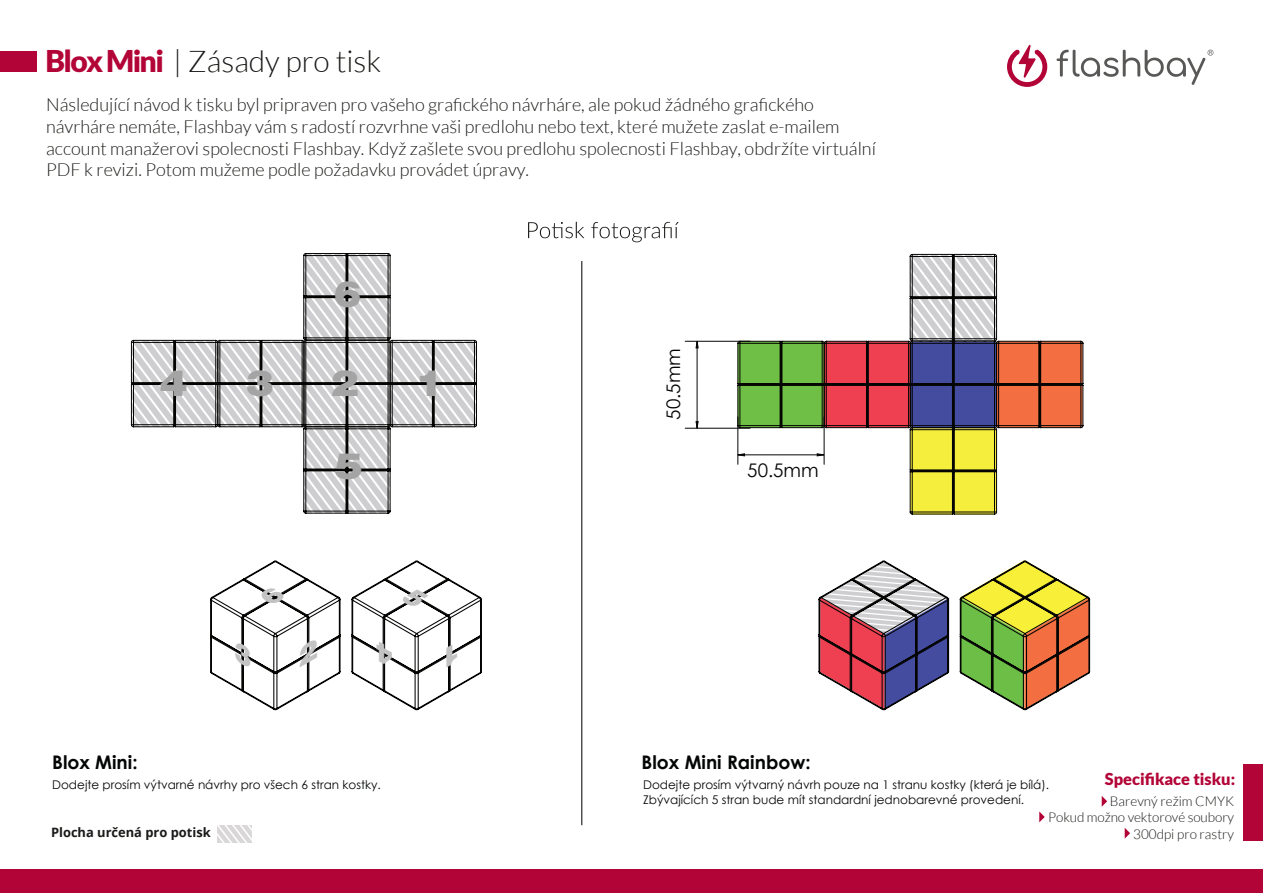
<style>
.page{position:relative;width:1263px;height:893px;background:#fff}
.page>*{position:absolute;margin:0;border:0;box-sizing:border-box;transform-origin:0 0}
.t1{font:900 36.45px "Helvetica Neue LT Pro";color:#a5a4a4;scale:1.16 1}
.t2{font:300 30px "Lato";color:#1a1a18}
.t3{font:700 18.75px "Century Gothic";color:#040605}
.t4{font:18.75px "Century Gothic";color:#040605}
.t5{font:300 18px/21.6px "Lato";color:#1a1a18}
.t6{font:900 16.35px "Lato";color:#b30437}
.t7{font:300 13.5px/16.2px "Lato";color:#1a1a18;text-align:right}
.t8{font:700 12.9px "Open Sans";color:#1a1a18}
.t9{font:12px/14.4px "Century Gothic";color:#040605}
.s1{font-weight:900;color:#b30437}
</style>
<div class="page">
<svg style="left:217px;top:825px;width:34px;height:17px"></svg>
<div style="left:1px;top:869px;width:1262px;height:24px;background:#b30437"></div>
<div style="left:1243px;top:764px;width:20px;height:77px;background:#b30437"></div>
<svg style="left:1102px;top:796px;width:5px;height:11px"></svg>
<svg style="left:1039px;top:811px;width:6px;height:11px"></svg>
<svg style="left:1125px;top:828px;width:5px;height:11px"></svg>
<svg style="left:1007px;top:44px;width:40px;height:43px"></svg>
<svg style="left:1057px;top:50px;width:156px;height:35px"></svg>
<div style="left:0;top:51px;width:37px;height:21px;background:#b30437"></div>
<svg style="left:528px;top:222px;width:56px;height:16px"></svg>
<svg style="left:591px;top:222px;width:88px;height:20px"></svg>
<svg style="left:131px;top:253px;width:346px;height:261px"></svg>
<svg style="left:818px;top:560px;width:132px;height:151px"></svg>
<svg style="left:959px;top:560px;width:132px;height:151px"></svg>
<hr style="left:685px;top:428px;width:65px;height:1px;background:#040605">
<hr style="left:685px;top:341px;width:65px;height:1px;background:#040605">
<hr style="left:697px;top:341px;width:1px;height:87px;background:#040605">
<svg style="left:696px;top:421px;width:3px;height:8px"></svg>
<svg style="left:696px;top:341px;width:3px;height:7px"></svg>
<svg style="left:737px;top:254px;width:346px;height:260px"></svg>
<hr style="left:581px;top:261px;width:1px;height:564px;background:#1a1a18">
<svg style="left:210px;top:560px;width:131px;height:151px"></svg>
<svg style="left:351px;top:560px;width:131px;height:151px"></svg>
<h2 class="t2" style="left:45px;top:45px;width:337px"><span class="s1">Blox Mini</span> | Zásady pro tisk</h2>
<p class="t5" style="left:46px;top:94px;width:831px">Následující návod k tisku byl pripraven pro vašeho grafického návrháre, ale pokud žádného grafického návrháre nemáte, Flashbay vám s radostí rozvrhne vaši predlohu nebo text, které mužete zaslat e-mailem account manažerovi spolecnosti Flashbay. Když zašlete svou predlohu spolecnosti Flashbay, obdržíte virtuální PDF k revizi. Potom mužeme podle požadavku provádet úpravy.</p>
<h1 class="t1" style="left:160px;top:361px;width:26px">4</h1>
<h1 class="t1" style="left:246px;top:361px;width:26px">3</h1>
<h1 class="t1" style="left:333px;top:272px;width:26px">6</h1>
<h1 class="t1" style="left:331px;top:361px;width:26px">2</h1>
<h1 class="t1" style="left:415px;top:361px;width:26px">1</h1>
<h1 class="t1" style="left:335px;top:444px;width:26px">5</h1>
<p class="t4" style="left:660px;top:419px;width:73px;rotate:-90deg">50.5mm</p>
<p class="t4" style="left:747px;top:457px;width:73px">50.5mm</p>
<p class="t3" style="left:52px;top:748px;width:87px">Blox Mini:</p>
<p class="t9" style="left:52px;top:777px;width:330px">Dodejte prosím výtvarné návrhy pro všech 6 stran kostky.</p>
<p class="t9" style="left:643px;top:777px;width:408px">Dodejte prosím výtvarný návrh pouze na 1 stranu kostky (která je bílá).<br>Zbývajících 5 stran bude mít standardní jednobarevné provedení.</p>
<p class="t3" style="left:642px;top:748px;width:171px">Blox Mini Rainbow:</p>
<p class="t6" style="left:1105px;top:769px;width:132px">Specifikace tisku:</p>
<p class="t7" style="left:1048px;top:793px;width:187px">Barevný režim CMYK<br>Pokud možno vektorové soubory<br>300dpi pro rastry</p>
<p class="t8" style="left:51px;top:823px;width:161px">Plocha určená pro potisk</p>
</div>
